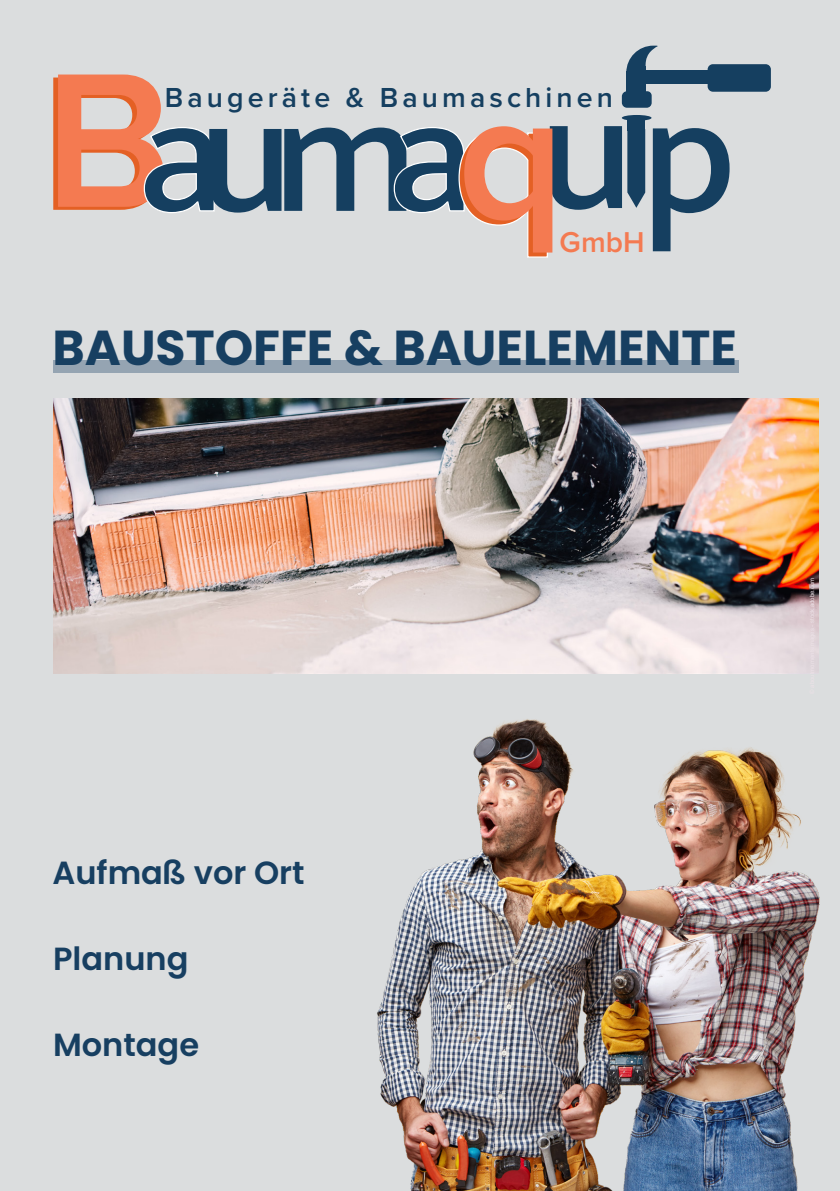
<style>
.page{position:relative;width:840px;height:1191px;background:#fff}
.page>*{position:absolute;margin:0;border:0;box-sizing:border-box;transform-origin:0 0}
.t1{font:500 173.4px "Mukta Mahee";color:#153f60}
.t2{font:700 49px "Poppins";color:#173f61}
.t3{font:600 32px "Poppins";color:#173f61}
.t4{font:600 29.8px "Proxima Nova";color:#f47a51}
.t5{font:600 28.4px "Proxima Nova";letter-spacing:.145em;color:#153f60}
.s1{font-family:"Proxima Nova";font-weight:600;font-size:198.2px;color:#e46024}
.s2{font-family:"Proxima Nova";font-weight:600;font-size:185.8px;color:#e46024}
</style>
<div class="page">
<div style="left:0;top:0;width:839px;height:1191px;background:#dbddde"></div>
<svg style="left:144px;top:127px;width:71px;height:86px"></svg>
<svg style="left:394px;top:127px;width:154px;height:131px"></svg>
<div style="left:627px;top:120px;width:18px;height:11px;background:#153f60"></div>
<div style="left:621px;top:115px;width:30px;height:6px;background:#153f60;border-radius:50%"></div>
<div style="left:621px;top:91px;width:30px;height:17px;background:#153f60;border-radius:5px"></div>
<div style="left:707px;top:64px;width:63px;height:28px;background:#153f60;border-radius:5px"></div>
<div style="left:639px;top:71px;width:73px;height:13px;background:#153f60"></div>
<div style="left:626px;top:84px;width:19px;height:8px;background:#153f60"></div>
<div style="left:626px;top:71px;width:19px;height:18px;background:#153f60"></div>
<svg style="left:626px;top:46px;width:31px;height:25px"></svg>
<svg style="left:627px;top:131px;width:18px;height:77px"></svg>
<img style="left:53px;top:399px;width:764px;height:274px">
<img style="left:377px;top:719px;width:443px;height:472px">
<div style="left:53px;top:360px;width:685px;height:13px;background:#95a4b2"></div>
<p class="t1" style="left:39px;top:50px;width:698px"><span class="s1">B</span>auma<span class="s2">q</span>u p</p>
<p class="t5" style="left:165px;top:76px;width:449px">Baugeräte &amp; Baumaschinen</p>
<p class="t4" style="left:559px;top:219px;width:86px">GmbH</p>
<p class="t2" style="left:52px;top:319px;width:685px">BAUSTOFFE &amp; BAUELEMENTE</p>
<p class="t3" style="left:52px;top:854px;width:253px">Aufmaß vor Ort</p>
<p class="t3" style="left:53px;top:940px;width:137px">Planung</p>
<p class="t3" style="left:53px;top:1026px;width:147px">Montage</p>
</div>
